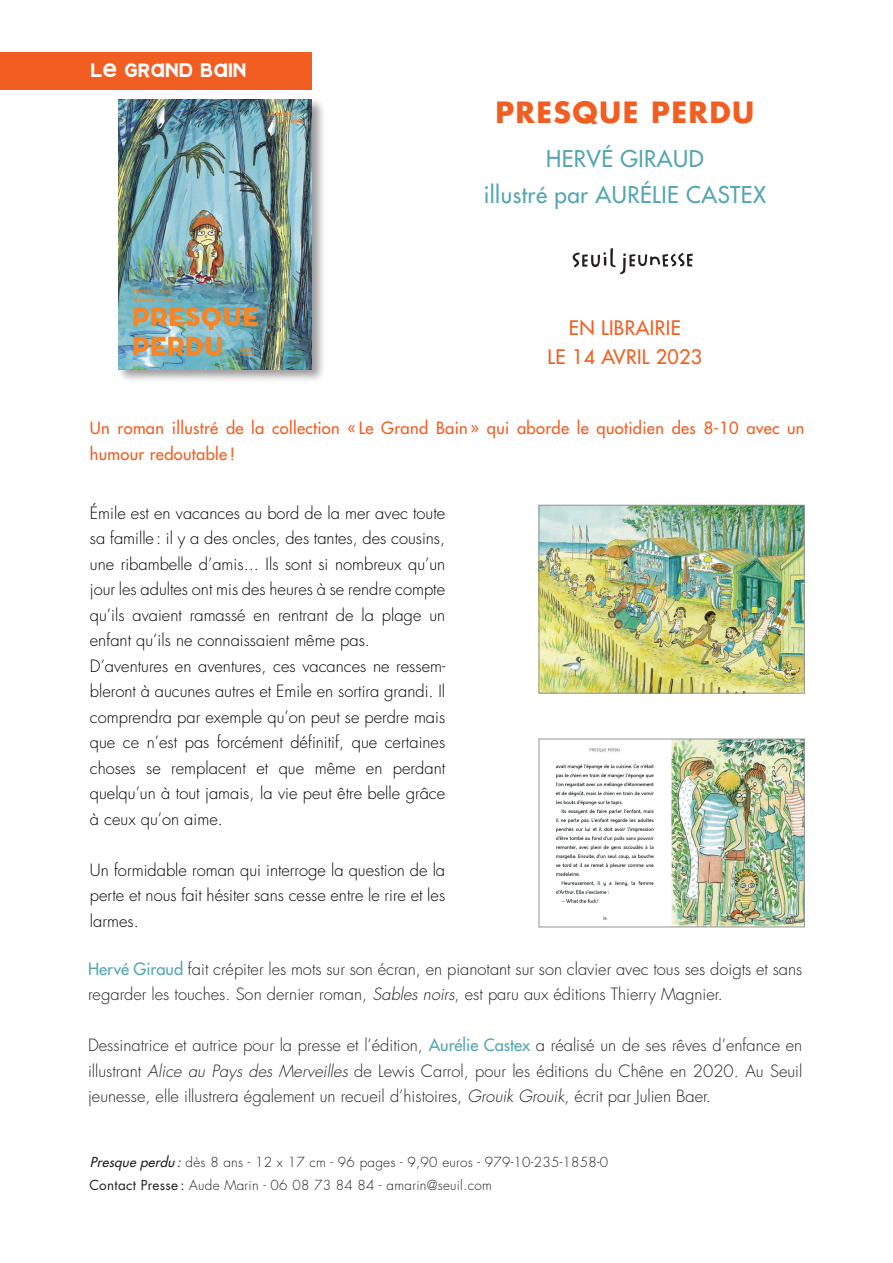
<style>
.page{position:relative;width:893px;height:1263px;background:#fff}
.page>*{position:absolute;margin:0;border:0;box-sizing:border-box;transform-origin:0 0}
.t1{font:700 28.5px "Futura Std";letter-spacing:.05em;color:#f25e21}
.t2{font:500 22.5px/36px "Futura Std";letter-spacing:.02em;color:#54a6b1;text-align:center}
.t3{font:500 19.5px/29px "Futura Std";letter-spacing:.02em;color:#f25e21;text-align:center}
.t4{font:19.5px "Mannie";color:#fff}
.t5{font:300 16.5px/25.5px "Futura Std";color:#000002}
.t6{font:300 16.5px/25.5px "Futura Std";color:#231f20}
.t7{font:500 16.5px/25.5px "Futura Std";letter-spacing:.02em;color:#f25e21}
.t8{font:300 13.5px "Futura Std";letter-spacing:.02em;color:#231f20}
.s1{font-weight:500;color:#54a6b1}
.s2{font-style:italic}
.s3{font-weight:500;font-style:italic}
.s4{font-weight:400;font-style:italic}
.s5{font-weight:400}
</style>
<div class="page">
<div style="left:116px;top:98px;width:210px;height:285px;background:#231f20;opacity:.45"></div>
<img style="left:118px;top:100px;width:194px;height:269px">
<div style="left:0;top:52px;width:312px;height:37px;background:#f25e21"></div>
<img style="left:572px;top:248px;width:121px;height:27px">
<img style="left:541px;top:507px;width:261px;height:184px">
<div style="left:539px;top:505px;width:265px;height:188px;border:1px solid #939598"></div>
<img style="left:555px;top:741px;width:247px;height:184px">
<div style="left:539px;top:739px;width:265px;height:188px;border:1px solid #939598"></div>
<p class="t4" style="left:90px;top:58px;width:158px">LE GRAND BAIN</p>
<h1 class="t1" style="left:495px;top:94px;width:260px">PRESQUE PERDU</h1>
<h2 class="t2" style="left:484px;top:141px;width:284px">HERVÉ GIRAUD<br>illustré par AURÉLIE CASTEX</h2>
<p class="t3" style="left:548px;top:313px;width:156px">EN LIBRAIRIE<br>LE 14 AVRIL 2023</p>
<p class="t7" style="left:90px;top:415px;width:716px">Un roman illustré de la collection « Le Grand Bain » qui aborde le quotidien des 8-10 avec un humour redoutable !</p>
<p class="t5" style="left:90px;top:500px;width:357px">Émile est en vacances au bord de la mer avec toute sa famille: il y a des oncles, des tantes, des cousins, une ribambelle d’amis... Ils sont si nombreux qu’un jour les adultes ont mis des heures à se rendre compte qu’ils avaient ramassé en rentrant de la plage un enfant qu’ils ne connaissaient même pas.<br>D’aventures en aventures, ces vacances ne ressem&shy;bleront à aucunes autres et Emile en sortira grandi. Il comprendra par exemple qu’on peut se perdre mais que ce n’est pas forcément définitif, que certaines choses se remplacent et que même en perdant quelqu’un à tout jamais, la vie peut être belle grâce à ceux qu’on aime.</p>
<p class="t5" style="left:90px;top:857px;width:357px;text-align:justify">Un formidable roman qui interroge la question de la perte et nous fait hésiter sans cesse entre le rire et les larmes.</p>
<p class="t6" style="left:88px;top:956px;width:716px"><span class="s1">Hervé Giraud</span> fait crépiter les mots sur son écran, en pianotant sur son clavier avec tous ses doigts et sans regarder les touches. Son dernier roman, <span class="s2">Sables noirs</span>, est paru aux éditions Thierry Magnier.</p>
<p class="t6" style="left:88px;top:1033px;width:716px;text-align:justify">Dessinatrice et autrice pour la presse et l’édition, <span class="s1">Aurélie Castex</span> a réalisé un de ses rêves d’enfance en illustrant <span class="s2">Alice au Pays des Merveilles</span> de Lewis Carrol, pour les éditions du Chêne en 2020. Au Seuil jeunesse, elle illustrera également un recueil d’histoires, <span class="s2">Grouik Grouik</span>, écrit par Julien Baer.</p>
<p class="t8" style="left:90px;top:1154px;width:520px"><span class="s3">Presque perdu</span><span class="s4">:</span>dès 8 ans - 12 x 17 cm - 96 pages - 9,90 euros - 979-10-235-1858-0</p>
<p class="t8" style="left:89px;top:1177px;width:404px"><span class="s5">Contact Presse :</span> Aude Marin - 06 08 73 84 84 - amarin@seuil.com</p>
</div>
